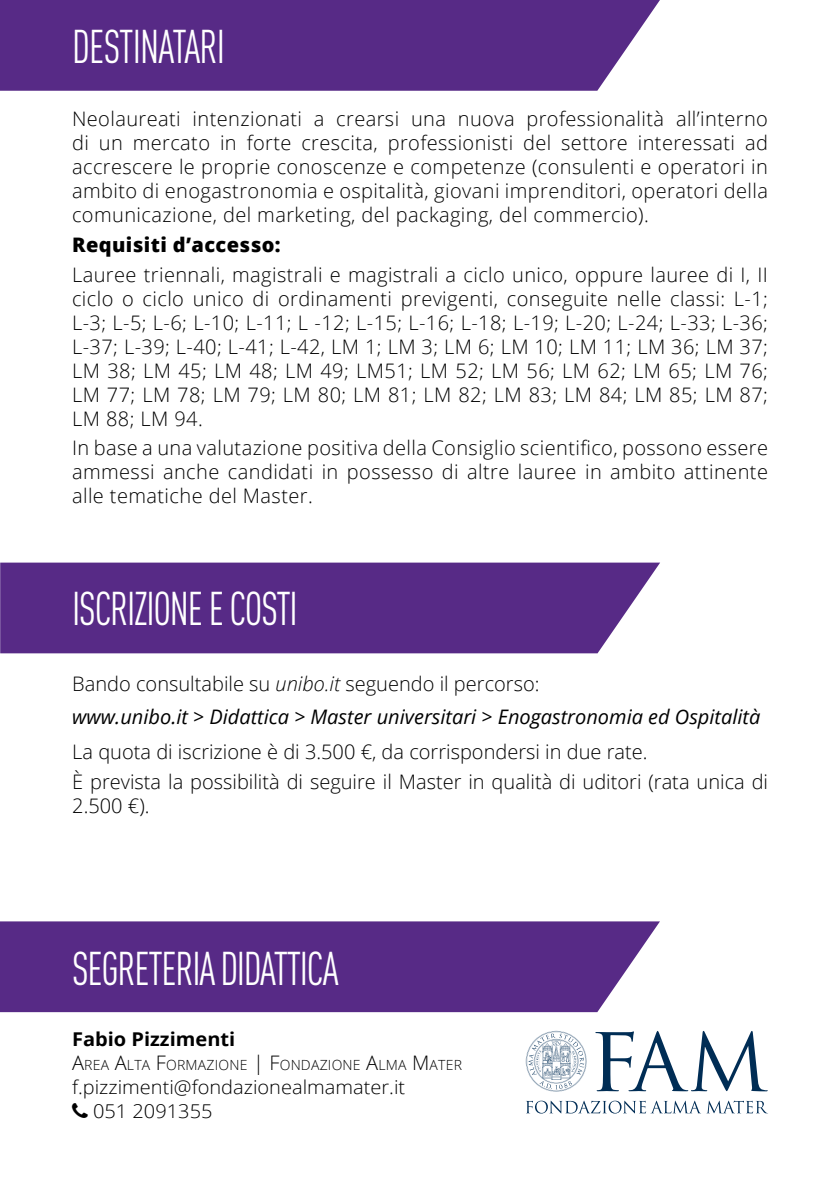
<style>
.page{position:relative;width:840px;height:1191px;background:#fff}
.page>*{position:absolute;margin:0;border:0;box-sizing:border-box;transform-origin:0 0}
.t1{font:condensed 46.6px "DINOT";letter-spacing:-.03em;color:#fff;scale:.9 1}
.t2{font:300 20px/24px "Open Sans";letter-spacing:.02em;color:#000;text-align:justify}
.t3{font:300 20px/29.6px "Open Sans";color:#000}
.t4{font:italic 20px/32.4px "Open Sans";color:#000}
.t5{font:800 20px "Open Sans";letter-spacing:.02em;color:#000}
.t6{font:300 19px/24px "Open Sans";color:#000;scale:1.05 1}
.t7{font:700 19px "Open Sans";color:#000;scale:1.05 1}
.t8{font:300 14px "Open Sans";letter-spacing:.015em;color:#000}
.s1{font-weight:300;font-style:normal}
.s2{font-weight:300}
.s3{font-size:20px}
</style>
<div class="page">
<div style="left:0;top:562px;width:659px;height:91px;background:#572a86"></div>
<div style="left:0;top:921px;width:659px;height:91px;background:#572a86"></div>
<div style="left:0;top:0;width:659px;height:91px;background:#572a86"></div>
<svg style="left:526px;top:1100px;width:241px;height:13px"></svg>
<svg style="left:595px;top:1031px;width:172px;height:60px"></svg>
<svg style="left:525px;top:1031px;width:61px;height:60px"></svg>
<h1 class="t1" style="left:72px;top:20px;width:171px">DESTINATARI</h1>
<p class="t2" style="left:72px;top:106px;width:697px">Neolaureati intenzionati a crearsi una nuova professionalità all’interno di un mercato in forte crescita, professionisti del settore interessati ad accrescere le proprie conoscenze e competenze (consulenti e operatori in ambito di enogastronomia e ospitalità, giovani imprenditori, operatori della comunicazione, del marketing, del packaging, del commercio).</p>
<p class="t5" style="left:72px;top:229px;width:210px">Requisiti d’accesso:</p>
<p class="t2" style="left:72px;top:262px;width:697px">Lauree triennali, magistrali e magistrali a ciclo unico, oppure lauree di I, II ciclo o ciclo unico di ordinamenti previgenti, conseguite nelle classi: L-1; L-3; L-5; L-6; L-10; L-11; L -12; L-15; L-16; L-18; L-19; L-20; L-24; L-33; L-36; L-37; L-39; L-40; L-41; L-42, LM 1; LM 3; LM 6; LM 10; LM 11; LM 36; LM 37; LM 38; LM 45; LM 48; LM 49; LM51; LM 52; LM 56; LM 62; LM 65; LM 76; LM 77; LM 78; LM 79; LM 80; LM 81; LM 82; LM 83; LM 84; LM 85; LM 87; LM 88; LM 94.</p>
<p class="t2" style="left:72px;top:435px;width:697px">In base a una valutazione positiva della Consiglio scientifico, possono essere ammessi anche candidati in possesso di altre lauree in ambito attinente alle tematiche del Master.</p>
<h1 class="t1" style="left:72px;top:581px;width:252px">ISCRIZIONE E COSTI</h1>
<p class="t4" style="left:72px;top:667px;width:689px"><span class="s1">Bando consultabile su</span> <span class="s2">unibo.it</span> <span class="s1">seguendo il percorso:<br></span>www.unibo.it &gt; Didattica &gt; Master universitari &gt; Enogastronomia ed Ospitalità</p>
<p class="t3" style="left:72px;top:736px;width:697px">La quota di iscrizione è di 3.500 €, da corrispondersi in due rate.<br>È prevista la possibilità di seguire il Master in qualità di uditori (rata unica di</p>
<p class="t2" style="left:72px;top:793px;width:79px">2.500 €).</p>
<h1 class="t1" style="left:72px;top:941px;width:297px">SEGRETERIA DIDATTICA</h1>
<p class="t7" style="left:72px;top:1026px;width:157px">Fabio Pizzimenti</p>
<p class="t8" style="left:72px;top:1055px;width:391px"><span class="s3">A</span>REA <span class="s3">A</span>LTA <span class="s3">F</span>ORMAZIONE <span class="s3">| F</span>ONDAZIONE <span class="s3">A</span>LMA <span class="s3">M</span>ATER</p>
<p class="t6" style="left:93px;top:1074px;width:299px;text-indent:-21px">f.pizzimenti@fondazionealmamater.it<br>051 2091355</p>
</div>
